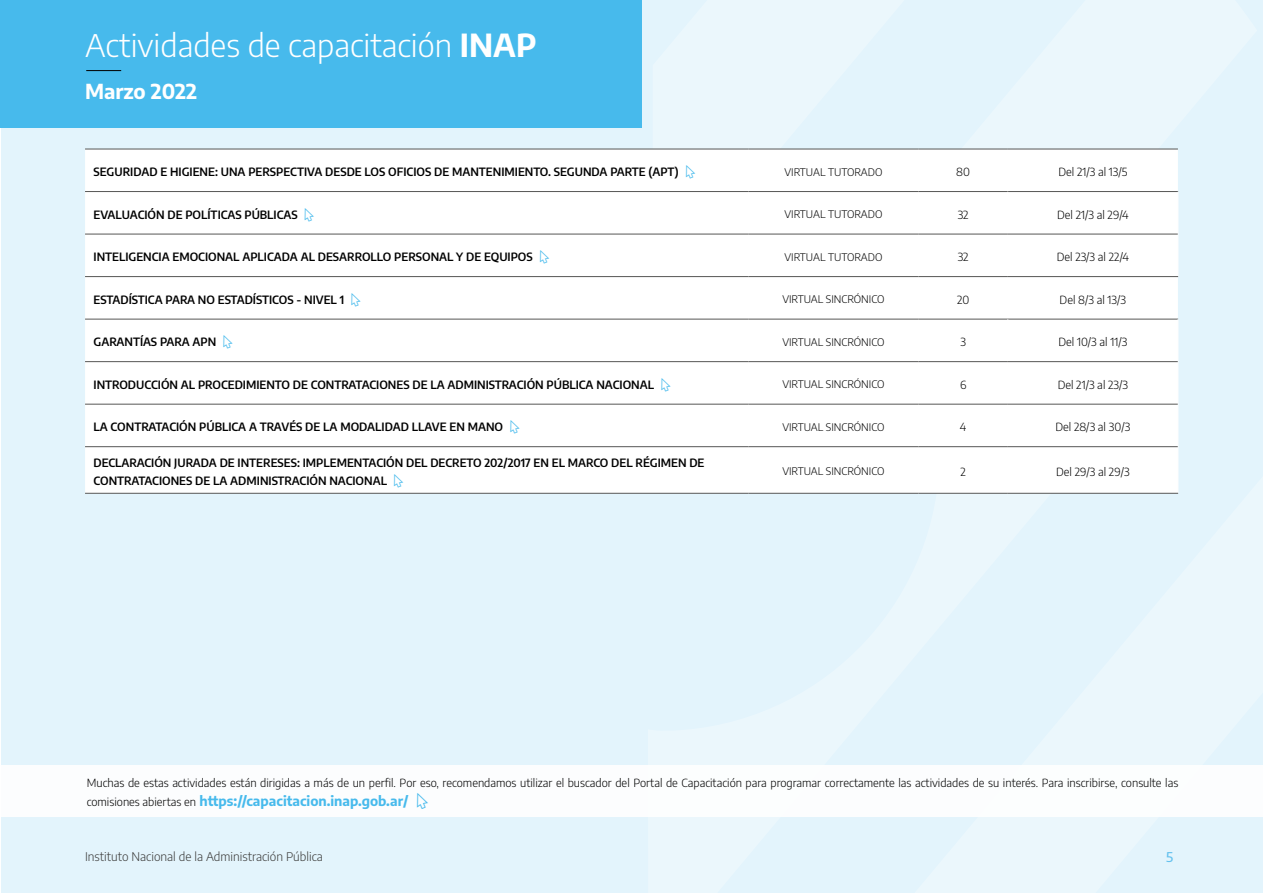
<style>
.page{position:relative;width:1263px;height:893px;background:#fff}
.page>*{position:absolute;margin:0;border:0;box-sizing:border-box;transform-origin:0 0}
.t1{font:300 31.2px "Encode Sans";color:#fff}
.t2{font:700 20.25px "Encode Sans";color:#fff}
.t3{font:700 13.5px "Encode Sans";color:#47baec}
.t4{font:500 13.5px "Encode Sans";color:#65c1ee}
.t5{font:300 12px "Encode Sans";color:#3c3c3b}
.t6{font:600 11.25px/18px "Encode Sans";color:#000}
.t7{font:300 11.25px "Encode Sans";color:#000}
.t8{font:300 10.5px "Encode Sans";color:#000}
.s1{font-weight:700}
.s2{font-family:"Cursors";font-weight:400;font-size:15px;color:#47baec}
.s3{font-weight:300;font-size:11.25px;color:#000}
.s4{font-family:"Cursors";font-weight:400;font-size:18px}
</style>
<div class="page">
<div style="left:1px;top:0;width:1262px;height:893px;background:#e3f4fc"></div>
<svg style="left:653px;top:148px;width:275px;height:1px"></svg>
<div style="left:0;top:0;width:641px;height:128px;background:#47baec"></div>
<div style="left:0;top:765px;width:1263px;height:51px;background:#fff"></div>
<hr style="left:86px;top:70px;width:35px;height:1px;background:#000">
<div style="left:85px;top:150px;width:1093px;height:343px;background:#fff"></div>
<hr style="left:85px;top:149px;width:663px;height:1px;background:#575756">
<hr style="left:748px;top:149px;width:170px;height:1px;background:#575756">
<hr style="left:918px;top:149px;width:90px;height:1px;background:#575756">
<hr style="left:1008px;top:149px;width:170px;height:1px;background:#575756">
<hr style="left:85px;top:191px;width:663px;height:1px;background:#575756">
<hr style="left:748px;top:191px;width:170px;height:1px;background:#575756">
<hr style="left:918px;top:191px;width:90px;height:1px;background:#575756">
<hr style="left:1008px;top:191px;width:170px;height:1px;background:#575756">
<hr style="left:85px;top:319px;width:663px;height:1px;background:#575756">
<hr style="left:748px;top:319px;width:170px;height:1px;background:#575756">
<hr style="left:918px;top:319px;width:90px;height:1px;background:#575756">
<hr style="left:1008px;top:319px;width:170px;height:1px;background:#575756">
<hr style="left:1007px;top:192px;width:1px;height:42px;background:#fff">
<hr style="left:1178px;top:192px;width:1px;height:42px;background:#fff">
<hr style="left:1007px;top:234px;width:1px;height:42px;background:#fff">
<hr style="left:1178px;top:234px;width:1px;height:42px;background:#fff">
<hr style="left:1007px;top:319px;width:1px;height:42px;background:#fff">
<hr style="left:1178px;top:319px;width:1px;height:43px;background:#fff">
<hr style="left:1007px;top:362px;width:1px;height:42px;background:#fff">
<hr style="left:1178px;top:362px;width:1px;height:42px;background:#fff">
<hr style="left:1007px;top:404px;width:1px;height:42px;background:#fff">
<hr style="left:1178px;top:404px;width:1px;height:43px;background:#fff">
<hr style="left:1007px;top:447px;width:1px;height:46px;background:#fff">
<hr style="left:1178px;top:447px;width:1px;height:46px;background:#fff">
<hr style="left:85px;top:234px;width:663px;height:1px;background:#575756">
<hr style="left:748px;top:234px;width:170px;height:1px;background:#575756">
<hr style="left:918px;top:234px;width:90px;height:1px;background:#575756">
<hr style="left:1008px;top:234px;width:170px;height:1px;background:#575756">
<hr style="left:85px;top:276px;width:663px;height:1px;background:#575756">
<hr style="left:748px;top:276px;width:170px;height:1px;background:#575756">
<hr style="left:918px;top:276px;width:90px;height:1px;background:#575756">
<hr style="left:1008px;top:276px;width:170px;height:1px;background:#575756">
<hr style="left:85px;top:361px;width:663px;height:1px;background:#575756">
<hr style="left:748px;top:361px;width:170px;height:1px;background:#575756">
<hr style="left:918px;top:361px;width:90px;height:1px;background:#575756">
<hr style="left:1008px;top:361px;width:170px;height:1px;background:#575756">
<hr style="left:85px;top:404px;width:663px;height:1px;background:#575756">
<hr style="left:748px;top:404px;width:170px;height:1px;background:#575756">
<hr style="left:918px;top:404px;width:90px;height:1px;background:#575756">
<hr style="left:1008px;top:404px;width:170px;height:1px;background:#575756">
<hr style="left:85px;top:446px;width:663px;height:1px;background:#575756">
<hr style="left:748px;top:446px;width:170px;height:1px;background:#575756">
<hr style="left:918px;top:446px;width:90px;height:1px;background:#575756">
<hr style="left:1008px;top:446px;width:170px;height:1px;background:#575756">
<hr style="left:85px;top:493px;width:663px;height:1px;background:#575756">
<hr style="left:748px;top:493px;width:170px;height:1px;background:#575756">
<hr style="left:918px;top:493px;width:90px;height:1px;background:#575756">
<hr style="left:1008px;top:493px;width:170px;height:1px;background:#575756">
<h1 class="t1" style="left:85px;top:24px;width:453px">Actividades de capacitación <span class="s1">INAP</span></h1>
<h2 class="t2" style="left:85px;top:76px;width:114px">Marzo 2022</h2>
<p class="t6" style="left:94px;top:162px;width:604px">SEGURIDAD E HIGIENE: UNA PERSPECTIVA DESDE LOS OFICIOS DE MANTENIMIENTO. SEGUNDA PARTE (APT) <span class="s2">V</span></p>
<p class="t8" style="left:784px;top:164px;width:99px">VIRTUAL TUTORADO</p>
<p class="t7" style="left:956px;top:164px;width:15px">80</p>
<p class="t7" style="left:1058px;top:164px;width:70px">Del 21/3 al 13/5</p>
<p class="t6" style="left:94px;top:205px;width:223px">EVALUACIÓN DE POLÍTICAS PÚBLICAS <span class="s2">V</span></p>
<p class="t8" style="left:784px;top:207px;width:99px">VIRTUAL TUTORADO</p>
<p class="t7" style="left:958px;top:207px;width:12px">32</p>
<p class="t7" style="left:1057px;top:207px;width:73px">Del 21/3 al 29/4</p>
<p class="t6" style="left:94px;top:247px;width:458px">INTELIGENCIA EMOCIONAL APLICADA AL DESARROLLO PERSONAL Y DE EQUIPOS <span class="s2">V</span></p>
<p class="t8" style="left:784px;top:250px;width:99px">VIRTUAL TUTORADO</p>
<p class="t7" style="left:958px;top:249px;width:12px">32</p>
<p class="t7" style="left:1057px;top:249px;width:74px">Del 23/3 al 22/4</p>
<p class="t6" style="left:94px;top:290px;width:269px">ESTADÍSTICA PARA NO ESTADÍSTICOS - NIVEL 1 <span class="s2">V</span></p>
<p class="t8" style="left:782px;top:292px;width:104px">VIRTUAL SINCRÓNICO</p>
<p class="t7" style="left:957px;top:292px;width:14px">20</p>
<p class="t7" style="left:1060px;top:292px;width:68px">Del 8/3 al 13/3</p>
<p class="t6" style="left:94px;top:333px;width:141px">GARANTÍAS PARA APN <span class="s2">V</span></p>
<p class="t8" style="left:782px;top:335px;width:104px">VIRTUAL SINCRÓNICO</p>
<p class="t7" style="left:960px;top:334px;width:7px">3</p>
<p class="t7" style="left:1058px;top:334px;width:70px">Del 10/3 al 11/3</p>
<p class="t6" style="left:94px;top:375px;width:579px">INTRODUCCIÓN AL PROCEDIMIENTO DE CONTRATACIONES DE LA ADMINISTRACIÓN PÚBLICA NACIONAL <span class="s2">V</span></p>
<p class="t8" style="left:782px;top:377px;width:104px">VIRTUAL SINCRÓNICO</p>
<p class="t7" style="left:960px;top:377px;width:8px">6</p>
<p class="t7" style="left:1058px;top:377px;width:72px">Del 21/3 al 23/3</p>
<p class="t6" style="left:94px;top:418px;width:428px">LA CONTRATACIÓN PÚBLICA A TRAVÉS DE LA MODALIDAD LLAVE EN MANO <span class="s2">V</span></p>
<p class="t8" style="left:782px;top:420px;width:104px">VIRTUAL SINCRÓNICO</p>
<p class="t7" style="left:960px;top:419px;width:8px">4</p>
<p class="t7" style="left:1055px;top:419px;width:76px">Del 28/3 al 30/3</p>
<p class="t6" style="left:94px;top:453px;width:612px">DECLARACIÓN JURADA DE INTERESES: IMPLEMENTACIÓN DEL DECRETO 202/2017 EN EL MARCO DEL RÉGIMEN DE<br>CONTRATACIONES DE LA ADMINISTRACIÓN NACIONAL <span class="s2">V</span></p>
<p class="t8" style="left:782px;top:464px;width:104px">VIRTUAL SINCRÓNICO</p>
<p class="t7" style="left:960px;top:464px;width:7px">2</p>
<p class="t7" style="left:1056px;top:464px;width:75px">Del 29/3 al 29/3</p>
<p class="t7" style="left:87px;top:775px;width:1093px">Muchas de estas actividades están dirigidas a más de un perfil. Por eso, recomendamos utilizar el buscador del Portal de Capacitación para programar correctamente las actividades de su interés. Para inscribirse, consulte las</p>
<p class="t3" style="left:87px;top:791px;width:344px"><span class="s3">comisiones abiertas en</span> https://capacitacion.inap.gob.ar/ <span class="s4">V</span></p>
<p class="t5" style="left:85px;top:848px;width:239px">Instituto Nacional de la Administración Pública</p>
<p class="t4" style="left:1166px;top:847px;width:9px">5</p>
</div>
